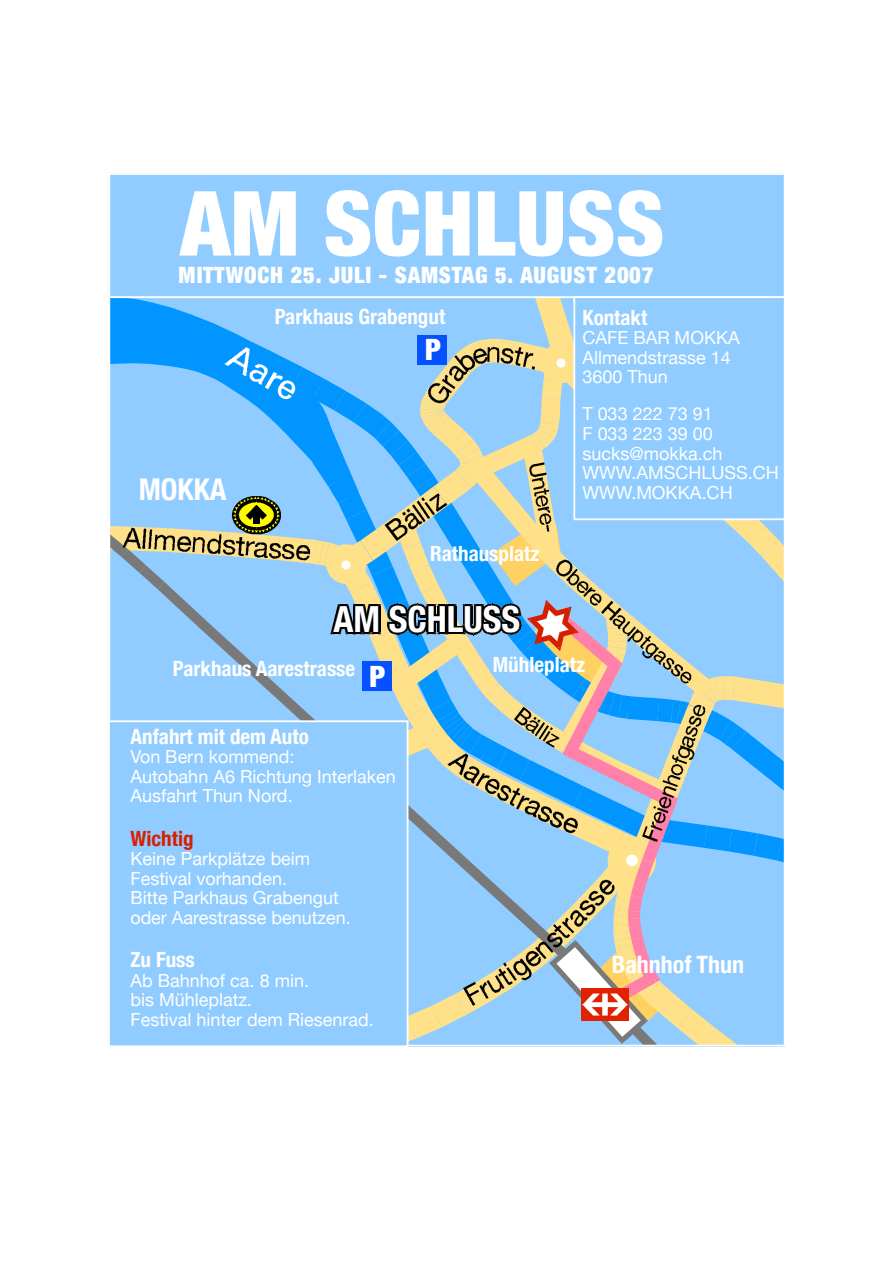
<style>
.page{position:relative;width:893px;height:1263px;background:#fff}
.page>*{position:absolute;margin:0;border:0;box-sizing:border-box;transform-origin:0 0}
.t1{font:900 condensed 90px "Helvetica Neue";letter-spacing:.005em;color:#fff}
.t2{font:700 condensed 36px "Helvetica Neue";color:#fff}
.t3{font:700 condensed 30px "Helvetica Neue";color:#fff}
.t4{font:900 condensed 29.4px "Helvetica Neue";color:#fff}
.t5{font:700 condensed 24px "Helvetica Neue";color:#fff}
.t6{font:900 condensed 22.5px "Helvetica Neue";letter-spacing:.035em;color:#fff}
.t7{font:700 condensed 21px "Helvetica Neue";color:#fff}
.t8{font:700 condensed 21px "Helvetica Neue";color:#d81f00}
.t9{font:18px/19.5px "Helvetica Neue";color:#fff}
</style>
<div class="page">
<svg style="left:111px;top:298px;width:671px;height:746px;background:#8ebedd"></svg>
<div style="left:109px;top:721px;width:298px;height:325px;background:#90ccff"></div>
<div style="left:108px;top:720px;width:300px;height:327px;border:2px solid #fff"></div>
<div style="left:109px;top:174px;width:675px;height:123px;background:#90ccff"></div>
<div style="left:108px;top:173px;width:677px;height:125px;border:2px solid #fff"></div>
<div style="left:574px;top:297px;width:210px;height:222px;background:#90ccff"></div>
<div style="left:573px;top:296px;width:212px;height:224px;border:2px solid #fff"></div>
<h1 class="t1" style="left:180px;top:168px;width:485px">AM SCHLUSS</h1>
<p class="t6" style="left:179px;top:261px;width:476px">MITTWOCH 25. JULI - SAMSTAG 5. AUGUST 2007</p>
<h3 class="t3" style="left:139px;top:471px;width:89px">MOKKA</h3>
<p class="t7" style="left:275px;top:304px;width:172px">Parkhaus Grabengut</p>
<h3 class="t4" style="left:425px;top:332px;width:17px">P</h3>
<p class="t7" style="left:430px;top:541px;width:111px">Rathausplatz</p>
<h2 class="t2" style="left:333px;top:597px;width:188px">AM SCHLUSS</h2>
<p class="t7" style="left:582px;top:305px;width:66px">Kontakt</p>
<p class="t9" style="left:582px;top:328px;width:159px">CAFE BAR MOKKA<br>Allmendstrasse 14<br>3600 Thun</p>
<p class="t9" style="left:582px;top:404px;width:198px">T 033 222 73 91<br>F 033 223 39 00 sucks@mokka.ch<br>WWW.AMSCHLUSS.CH<br>WWW.MOKKA.CH</p>
<p class="t7" style="left:173px;top:656px;width:184px">Parkhaus Aarestrasse</p>
<h3 class="t4" style="left:369px;top:658px;width:17px">P</h3>
<p class="t7" style="left:130px;top:724px;width:180px">Anfahrt mit dem Auto</p>
<p class="t9" style="left:130px;top:747px;width:267px">Von Bern kommend:<br>Autobahn A6 Richtung Interlaken<br>Ausfahrt Thun Nord.</p>
<p class="t8" style="left:130px;top:825px;width:65px">Wichtig</p>
<p class="t9" style="left:130px;top:849px;width:222px">Keine Parkplätze beim<br>Festival vorhanden.<br>Bitte Parkhaus Grabengut oder Aarestrasse benutzen.</p>
<p class="t7" style="left:130px;top:947px;width:66px">Zu Fuss</p>
<p class="t9" style="left:130px;top:970px;width:245px">Ab Bahnhof ca. 8 min.<br>bis Mühleplatz.<br>Festival hinter dem Riesenrad.</p>
<p class="t7" style="left:492px;top:652px;width:94px">Mühleplatz</p>
<h3 class="t5" style="left:612px;top:950px;width:134px">Bahnhof Thun</h3>
</div>
